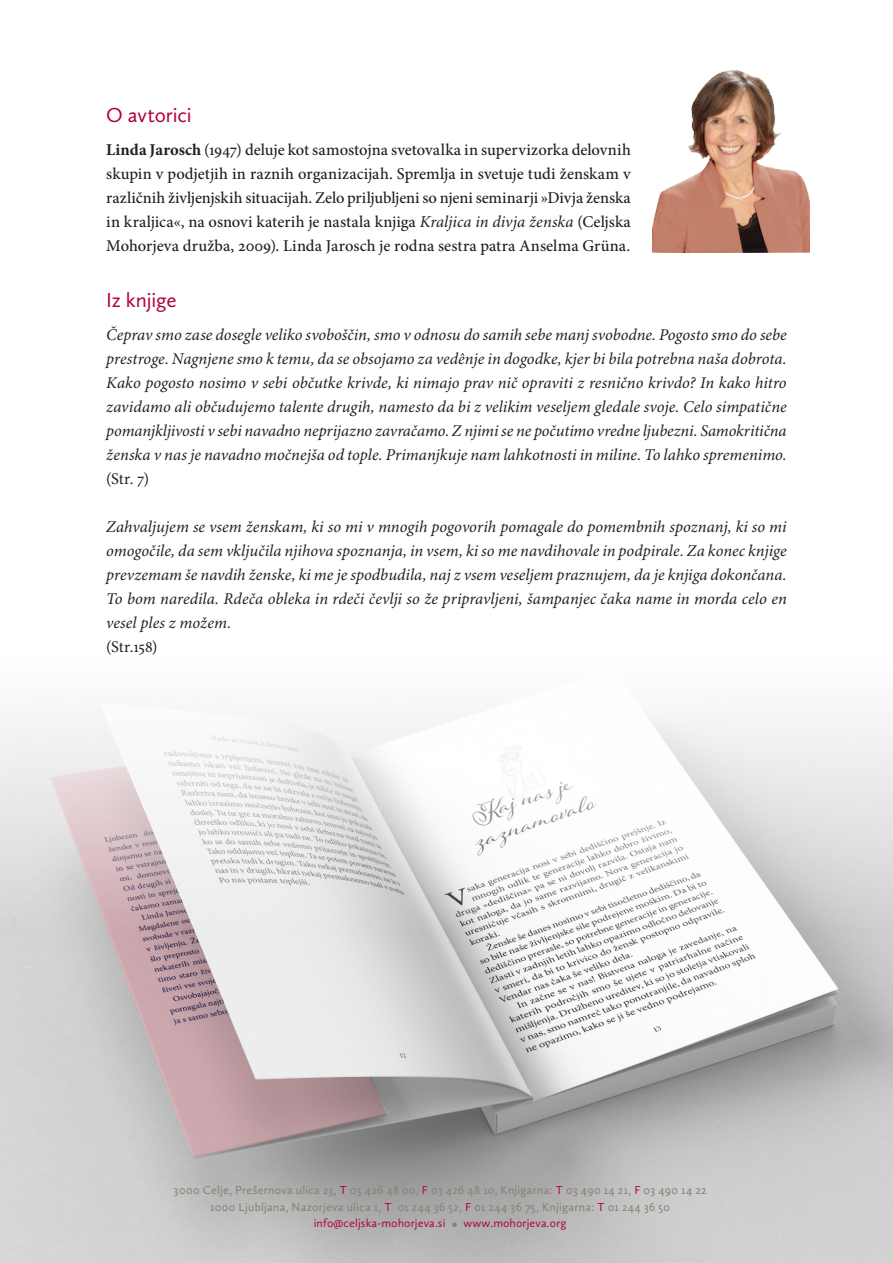
<style>
.page{position:relative;width:893px;height:1263px;background:#fff}
.page>*{position:absolute;margin:0;border:0;box-sizing:border-box;transform-origin:0 0}
.Osnovno_besedilo{font:21px "Calluna Sans";color:#b30437}
.Glavni_naslov-rdec{font:21px "Calluna Sans";color:#b30437}
.Osnovno_besedilo-2{font:italic 16.5px/24px "Minion Pro";color:#231f20;text-align:justify}
.Osnovno_besedilo-3{font:500 16.5px/24px "Minion Pro";letter-spacing:.005em;color:#231f20;text-align:justify}
.Osnovno_besedilo-4{font:16.5px "Minion Pro";letter-spacing:-.005em;color:#231f20}
.Osnovno_besedilo-5{font:12px "Calluna Sans";letter-spacing:.025em;color:#887f6f}
.t1{font:12px "Calluna Sans";letter-spacing:.005em;color:#b30437}
.s1{font-weight:700}
.s2{font-weight:400;font-style:italic}
.s3{color:#b30437}
.s4{font-size:16.5px;color:#887f6f}
</style>
<div class="page">
<img style="left:0;top:714px;width:893px;height:549px">
<img style="left:652px;top:70px;width:158px;height:182px">
<p class="Osnovno_besedilo" style="left:106px;top:102px;width:87px">O avtorici</p>
<p class="Osnovno_besedilo-3" style="left:106px;top:137px;width:526px"><span class="s1">Linda Jarosch</span> (1947) deluje kot samostojna svetovalka in supervizorka delovnih skupin v podjetjih in raznih organizacijah. Spremlja in svetuje tudi ženskam v različnih življenjskih situacijah. Zelo priljubljeni so njeni seminarji »Divja ženska in kraljica«, na osnovi katerih je nastala knjiga <span class="s2">Kraljica in divja ženska</span> (Celjska Mohorjeva družba, 2009). Linda Jarosch je rodna sestra patra Anselma Grüna.</p>
<p class="Glavni_naslov-rdec" style="left:106px;top:287px;width:72px">Iz knjige</p>
<p class="Osnovno_besedilo-2" style="left:106px;top:323px;width:682px">Čeprav smo zase dosegle veliko svoboščin, smo v odnosu do samih sebe manj svobodne. Pogosto smo do sebe prestroge. Nagnjene smo k temu, da se obsojamo za vedênje in dogodke, kjer bi bila potrebna naša dobrota.<br>Kako pogosto nosimo v sebi občutke krivde, ki nimajo prav nič opraviti z resnično krivdo? In kako hitro zavidamo ali občudujemo talente drugih, namesto da bi z velikim veseljem gledale svoje. Celo simpatične pomanjkljivosti v sebi navadno neprijazno zavračamo. Z njimi se ne počutimo vredne ljubezni. Samokritična ženska v nas je navadno močnejša od tople. Primanjkuje nam lahkotnosti in miline. To lahko spremenimo.</p>
<p class="Osnovno_besedilo-4" style="left:106px;top:468px;width:45px">(Str. 7)</p>
<p class="Osnovno_besedilo-2" style="left:106px;top:515px;width:682px">Zahvaljujem se vsem ženskam, ki so mi v mnogih pogovorih pomagale do pomembnih spoznanj, ki so mi omogočile, da sem vključila njihova spoznanja, in vsem, ki so me navdihovale in podpirale. Za konec knjige prevzemam še navdih ženske, ki me je spodbudila, naj z vsem veseljem praznujem, da je knjiga dokončana.<br>To bom naredila. Rdeča obleka in rdeči čevlji so že pripravljeni, šampanjec čaka name in morda celo en vesel ples z možem.</p>
<p class="Osnovno_besedilo-4" style="left:106px;top:636px;width:53px">(Str.158)</p>
<p class="Osnovno_besedilo-5" style="left:174px;top:1183px;width:534px">3000 Celje, Prešernova ulica 23, <span class="s3">T</span> 03 426 48 00, <span class="s3">F</span> 03 426 48 10, Knjigarna: <span class="s3">T</span> 03 490 14 21, <span class="s3">F</span> 03 490 14 22</p>
<p class="Osnovno_besedilo-5" style="left:210px;top:1199px;width:461px">1000 Ljubljana, Nazorjeva ulica 1, <span class="s3">T</span> 01 244 36 52, <span class="s3">F</span> 01 244 36 75, Knjigarna: <span class="s3">T</span> 01 244 36 50</p>
<p class="t1" style="left:314px;top:1216px;width:254px">info@celjska-mohorjeva.si <span class="s4">•</span> www.mohorjeva.org</p>
</div>
